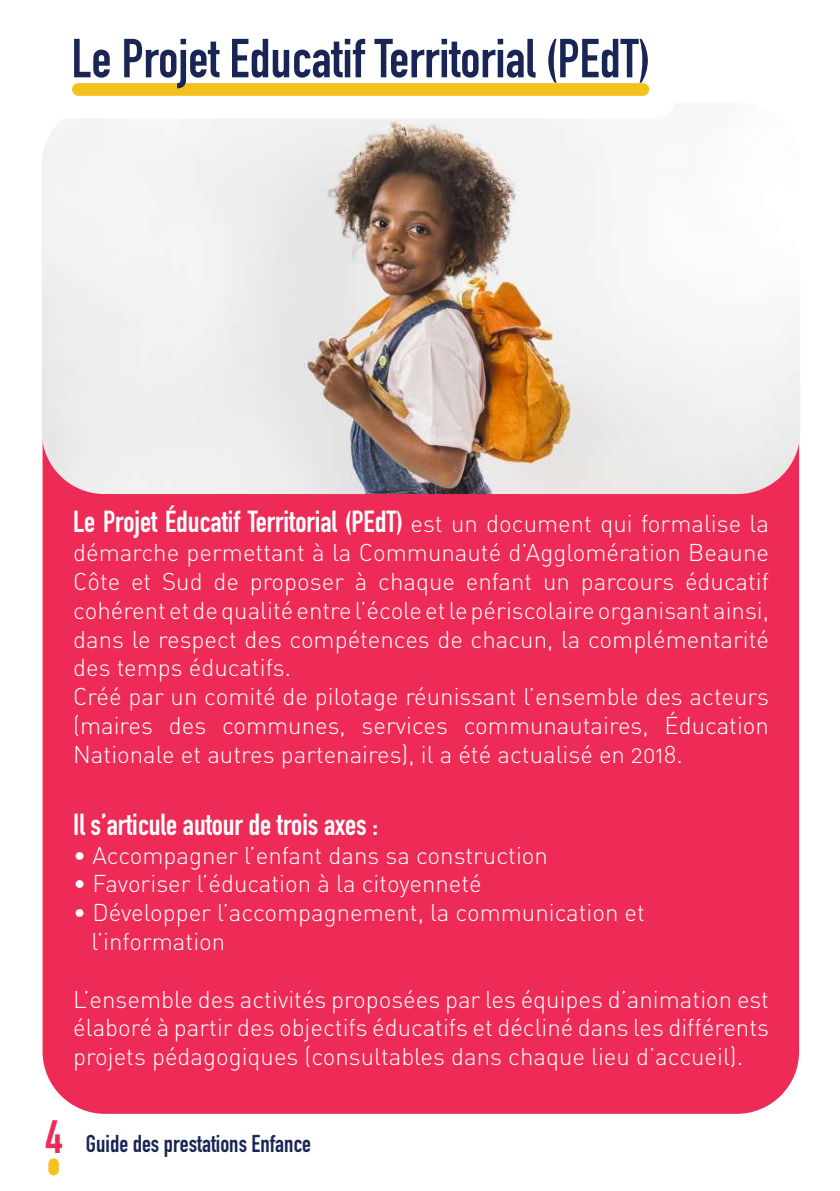
<style>
.page{position:relative;width:840px;height:1191px;background:#fff}
.page>*{position:absolute;margin:0;border:0;box-sizing:border-box;transform-origin:0 0}
.t1{font:54px "DIN Engschrift Alternate";color:#192655}
.t2{font:30px "DIN Engschrift Alternate";color:#fff}
.t3{font:24px/28.8px "DIN Light Alternate";color:#fff}
.t4{font:24px "DIN Engschrift Alternate";color:#192655}
.s1{font-family:"DIN Light Alternate";font-size:24px}
.s2{font-size:46px;color:#ee2b56}
</style>
<div class="page">
<div style="left:48px;top:1158px;width:11px;height:17px;background:#f5c11f;border-radius:5px"></div>
<div style="left:43px;top:118px;width:755px;height:995px;background:#ee2b56;border-radius:62px"></div>
<img style="left:42px;top:118px;width:757px;height:376px">
<div style="left:72px;top:83px;width:577px;height:13px;background:#f5c11f;border-radius:6px"></div>
<h1 class="t1" style="left:71px;top:27px;width:580px">Le Projet Educatif Territorial (PEdT)</h1>
<h1 class="t1" style="left:71px;top:27px;width:84px">Edito</h1>
<p class="t2" style="left:73px;top:504px;width:697px">Le Projet Éducatif Territorial (PEdT) <span class="s1">est un document qui formalise la</span></p>
<p class="t3" style="left:73px;top:538px;width:697px">démarche permettant à la Communauté d’Agglomération Beaune Côte et Sud de proposer à chaque enfant un parcours éducatif cohérent et de qualité entre l’école et le périscolaire organisant ainsi, dans le respect des compétences de chacun, la complémentarité des temps éducatifs.<br>Créé par un comité de pilotage réunissant l’ensemble des acteurs (maires des communes, services communautaires, Éducation Nationale et autres partenaires), il a été actualisé en 2018.</p>
<p class="t2" style="left:73px;top:806px;width:306px">Il s’articule autour de trois axes :</p>
<p class="t3" style="left:73px;top:840px;width:476px">• Accompagner l’enfant dans sa construction</p>
<p class="t3" style="left:73px;top:869px;width:410px">• Favoriser l’éducation à la citoyenneté</p>
<p class="t3" style="left:91px;top:898px;width:554px;text-indent:-18px">• Développer l’accompagnement, la communication et l’information</p>
<p class="t3" style="left:73px;top:984px;width:697px;text-align:justify">L’ensemble des activités proposées par les équipes d’animation est élaboré à partir des objectifs éducatifs et décliné dans les différents projets pédagogiques (consultables dans chaque lieu d’accueil).</p>
<p class="t4" style="left:45px;top:1129px;width:267px"><span class="s2">4</span> Guide des prestations Enfance</p>
</div>
